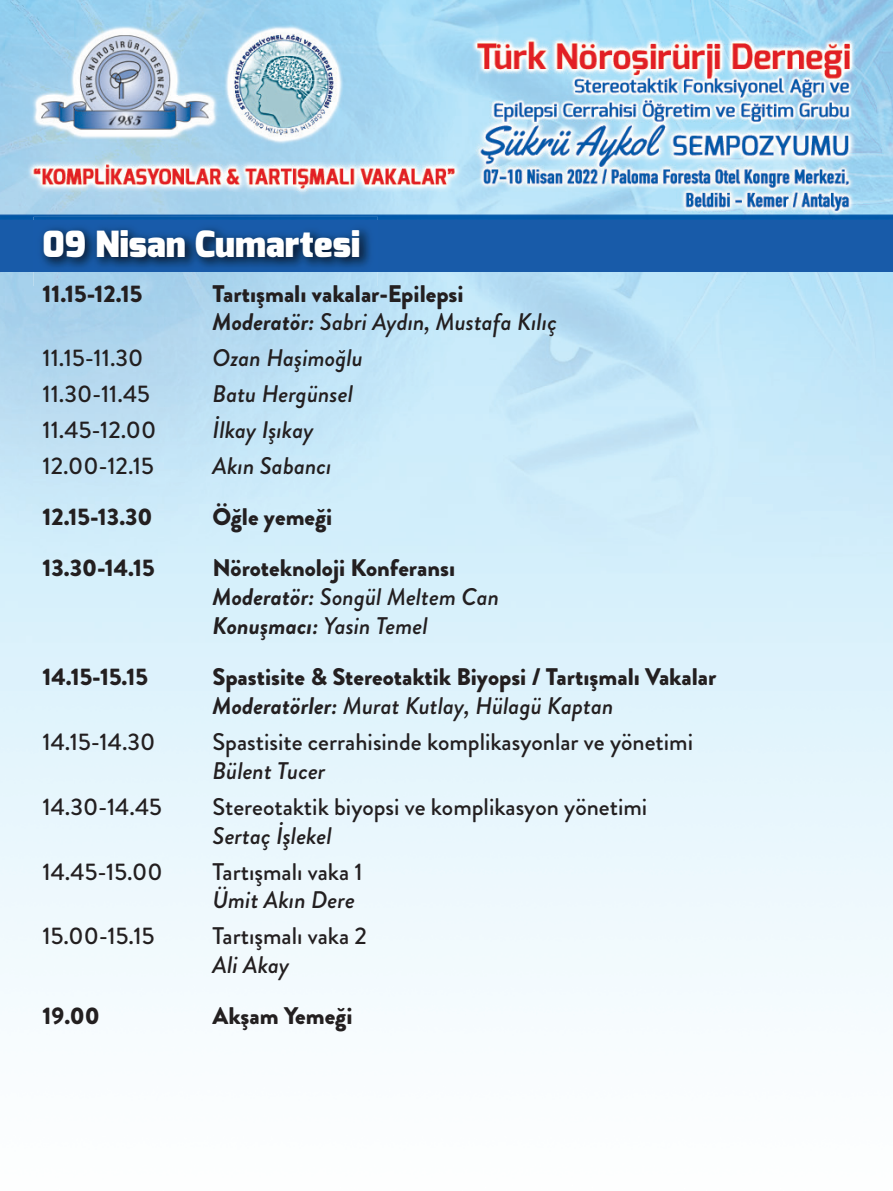
<style>
.page{position:relative;width:893px;height:1191px;background:#fff}
.page>*{position:absolute;margin:0;border:0;box-sizing:border-box;transform-origin:0 0}
.t1{font:900 36px "Exo";color:#fff}
.t2{font:900 24px/28.8px "Brandon Grotesque";color:#231f20}
.t3{font:500 24px "Brandon Grotesque";color:#231f20}
.t4{font:italic 500 24px/28.8px "Brandon Grotesque";color:#231f20}
.s1{font-weight:700;font-style:italic}
.s2{font-weight:500;font-style:italic}
.s3{font-weight:900;font-style:normal}
.s4{font-weight:700}
</style>
<div class="page">
<img style="left:0;top:0;width:893px;height:693px">
<div style="left:0;top:220px;width:893px;height:51px;background:#185ba9"></div>
<img style="left:34px;top:217px;width:344px;height:69px">
<img style="left:34px;top:220px;width:344px;height:51px">
<h1 class="t1" style="left:43px;top:221px;width:319px">09 Nisan Cumartesi</h1>
<p class="t2" style="left:43px;top:279px;width:101px">11.15-12.15</p>
<p class="t2" style="left:213px;top:279px;width:346px">Tartışmalı vakalar-Epilepsi<br><span class="s1">Moderatör:</span> <span class="s2">Sabri Aydın, Mustafa Kılıç</span></p>
<p class="t3" style="left:43px;top:341px;width:102px">11.15-11.30</p>
<p class="t4" style="left:213px;top:344px;width:152px">Ozan Haşimoğlu</p>
<p class="t3" style="left:43px;top:377px;width:109px">11.30-11.45</p>
<p class="t4" style="left:213px;top:380px;width:142px">Batu Hergünsel</p>
<p class="t3" style="left:43px;top:413px;width:115px">11.45-12.00</p>
<p class="t4" style="left:213px;top:416px;width:103px">İlkay Işıkay</p>
<p class="t3" style="left:43px;top:449px;width:113px">12.00-12.15</p>
<p class="t4" style="left:213px;top:452px;width:121px">Akın Sabancı</p>
<p class="t2" style="left:43px;top:503px;width:112px">12.15-13.30</p>
<p class="t2" style="left:213px;top:503px;width:121px">Öğle yemeği</p>
<p class="t2" style="left:43px;top:554px;width:114px">13.30-14.15</p>
<p class="t4" style="left:213px;top:554px;width:288px"><span class="s3">Nöroteknoloji Konferansı<br></span><span class="s4">Moderatör:</span> Songül Meltem Can<br><span class="s4">Konuşmacı:</span> Yasin Temel</p>
<p class="t2" style="left:43px;top:662px;width:107px">14.15-15.15</p>
<p class="t2" style="left:213px;top:662px;width:505px">Spastisite &amp; Stereotaktik Biyopsi / Tartışmalı Vakalar<br><span class="s1">Moderatörler:</span> <span class="s2">Murat Kutlay, Hülagü Kaptan</span></p>
<p class="t3" style="left:43px;top:725px;width:114px">14.15-14.30</p>
<p class="t3" style="left:213px;top:725px;width:482px">Spastisite cerrahisinde komplikasyonlar ve yönetimi</p>
<p class="t4" style="left:213px;top:756px;width:114px">Bülent Tucer</p>
<p class="t3" style="left:43px;top:790px;width:121px">14.30-14.45</p>
<p class="t3" style="left:213px;top:790px;width:436px">Stereotaktik biyopsi ve komplikasyon yönetimi</p>
<p class="t4" style="left:213px;top:821px;width:121px">Sertaç İşlekel</p>
<p class="t3" style="left:43px;top:854px;width:122px">14.45-15.00</p>
<p class="t3" style="left:213px;top:854px;width:152px">Tartışmalı vaka 1</p>
<p class="t4" style="left:213px;top:886px;width:144px">Ümit Akın Dere</p>
<p class="t3" style="left:43px;top:919px;width:113px">15.00-15.15</p>
<p class="t3" style="left:213px;top:919px;width:156px">Tartışmalı vaka 2</p>
<p class="t4" style="left:213px;top:951px;width:78px">Ali Akay</p>
<p class="t2" style="left:43px;top:1001px;width:59px">19.00</p>
<p class="t2" style="left:213px;top:1001px;width:141px">Akşam Yemeği</p>
</div>
